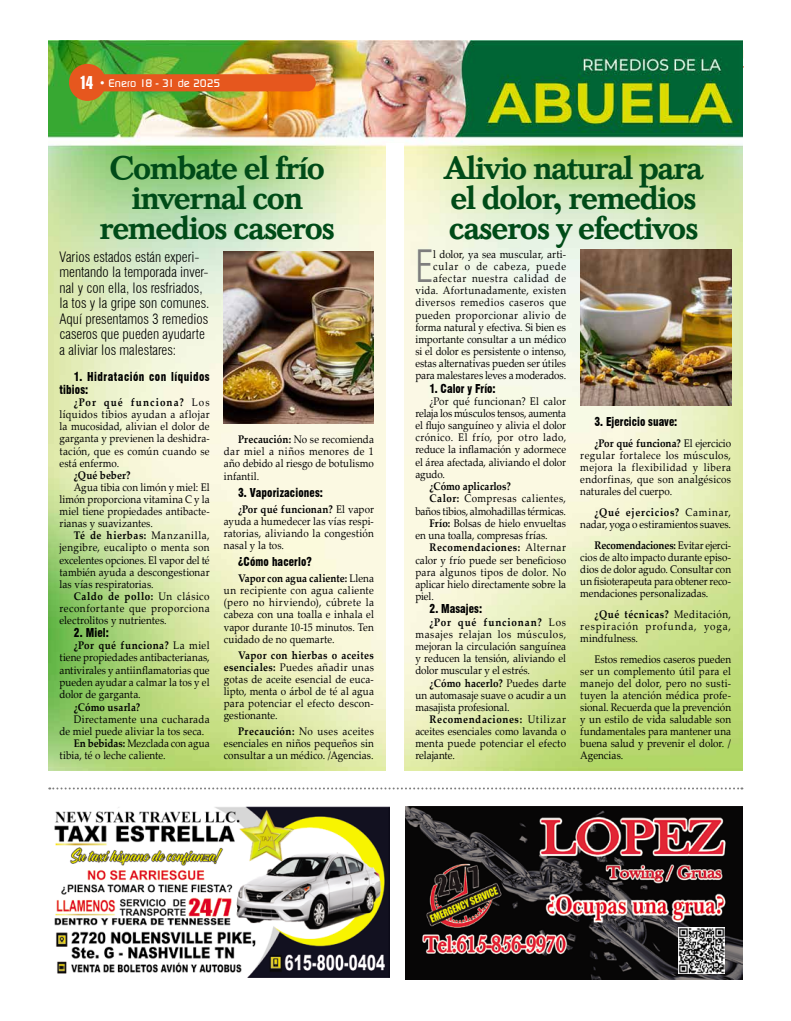
<style>
.page{position:relative;width:791px;height:1021px;background:#fff}
.page>*{position:absolute;margin:0;border:0;box-sizing:border-box;transform-origin:0 0}
.t1{font:300 condensed 43.5px "Swiss 721 BT";color:#7d7d7d;scale:.9 1}
.t2{font:500 34px/30px "Baskerville T";letter-spacing:-.04em;color:#004b18;text-align:center}
.t3{font:300 condensed 14px/15.5px "Swiss 721 BT";color:#000}
.t4{font:900 condensed 12px "Swiss 721 BT";letter-spacing:.01em;color:#000;scale:.9 1}
.t5{font:900 condensed 12px/13.2px "Swiss 721 BT";letter-spacing:.04em;color:#000;scale:.9 1}
.t6{font:11px/12.1px "Palatino Linotype";letter-spacing:.01em;color:#000;text-align:justify;scale:.9 1}
.t7{font:11px/12.1px "Palatino Linotype";letter-spacing:-.01em;color:#000;text-align:right;scale:.9 1}
.t8{font:11px "Palatino Linotype";letter-spacing:.05em;color:#000;scale:.9 1}
.t9{font:700 11px "Palatino Linotype";letter-spacing:.045em;color:#000;scale:.9 1}
.t10{font:11px "Palatino Linotype";letter-spacing:.035em;color:#000;scale:.9 1}
.t11{font:700 11px "Palatino Linotype";letter-spacing:.015em;color:#000;scale:.9 1}
.t12{font:500 11px "Continuum";color:#fff}
.t13{font:700 11px "Palatino Linotype";letter-spacing:-.005em;color:#000;scale:.9 1}
.s1{font-family:"Swiss 911 BT Extra Compressed";font-weight:400;font-size:18px}
.s2{font-family:"Swiss 721 BT";font-weight:700;font-stretch:condensed}
.s3{font-weight:700}
.s4{font-weight:400}
</style>
<div class="page">
<img style="left:48px;top:40px;width:695px;height:730px">
<img style="left:405px;top:806px;width:338px;height:173px">
<img style="left:54px;top:806px;width:335px;height:171px">
<img style="left:678px;top:927px;width:47px;height:46px">
<svg style="left:49px;top:787px;width:693px;height:2px"></svg>
<div style="left:104px;top:74px;width:212px;height:17px;background:#e6571e"></div>
<div style="left:69px;top:64px;width:37px;height:37px;background:#e6571e;border-radius:50%"></div>
<div style="left:386px;top:143px;width:18px;height:627px;background:#fff"></div>
<img style="left:581px;top:250px;width:150px;height:155px">
<img style="left:224px;top:251px;width:150px;height:173px">
<p class="t12" style="left:80px;top:76px;width:142px"><span class="s1">14</span> <span class="s2">•</span> Enero 18 - 31 de 2025</p>
<h2 class="t2" style="left:100px;top:152px;width:237px">Combate el frío invernal con remedios caseros</h2>
<h2 class="t2" style="left:444px;top:152px;width:261px;text-align:left">Alivio natural para el dolor, remedios caseros y efectivos</h2>
<p class="t3" style="left:60px;top:249px;width:152px">Varios estados están experi&shy;mentando la temporada inver&shy;nal y con ella, los resfriados, la tos y la gripe son comunes.<br>Aquí presentamos 3 remedios caseros que pueden ayudarte a aliviar los malestares:</p>
<p class="t5" style="left:60px;top:370px;width:168px;text-indent:14px">1. Hidratación con líquidos tibios:</p>
<p class="t6" style="left:60px;top:396px;width:168px;text-indent:14px"><span class="s3">¿Por qué funciona?</span> Los líquidos tibios ayudan a aflojar la mucosidad, alivian el dolor de garganta y previenen la deshidra&shy;tación, que es común cuando se está enfermo.</p>
<p class="t11" style="left:74px;top:467px;width:65px">¿Qué beber?</p>
<p class="t6" style="left:60px;top:480px;width:168px;text-indent:14px">Agua tibia con limón y miel: El limón proporciona vitamina C y la miel tiene propiedades antibacte&shy;rianas y suavizantes.</p>
<p class="t6" style="left:60px;top:529px;width:168px;text-indent:14px"><span class="s3">Té de hierbas:</span> Manzanilla, jengibre, eucalipto o menta son excelentes opciones. El vapor del té también ayuda a descongestionar las vías respiratorias.</p>
<p class="t6" style="left:60px;top:589px;width:168px;text-indent:14px"><span class="s3">Caldo de pollo:</span> Un clásico reconfortante que proporciona electrolitos y nutrientes.</p>
<p class="t4" style="left:74px;top:625px;width:41px">2. Miel:</p>
<p class="t6" style="left:60px;top:639px;width:168px;text-indent:14px"><span class="s3">¿Por qué funciona?</span> La miel tiene propiedades antibacterianas, antivirales y antiinflamatorias que pueden ayudar a calmar la tos y el dolor de garganta.</p>
<p class="t11" style="left:74px;top:699px;width:75px">¿Cómo usarla?</p>
<p class="t10" style="left:74px;top:711px;width:153px">Directamente una cucharada</p>
<p class="t6" style="left:60px;top:725px;width:162px">de miel puede aliviar la tos seca.</p>
<p class="t6" style="left:74px;top:737px;width:153px"><span class="s3">En bebidas:</span> Mezclada con agua</p>
<p class="t6" style="left:60px;top:749px;width:119px">tibia, té o leche caliente.</p>
<p class="t6" style="left:224px;top:433px;width:168px;text-indent:14px"><span class="s3">Precaución:</span> No se recomienda dar miel a niños menores de 1 año debido al riesgo de botulismo infantil.</p>
<p class="t4" style="left:238px;top:485px;width:96px">3. Vaporizaciones:</p>
<p class="t6" style="left:224px;top:502px;width:168px;text-indent:14px"><span class="s3">¿Por qué funcionan?</span> El vapor ayuda a humedecer las vías respi&shy;ratorias, aliviando la congestión nasal y la tos.</p>
<p class="t4" style="left:238px;top:554px;width:83px">¿Cómo hacerlo?</p>
<p class="t6" style="left:224px;top:572px;width:168px;text-indent:14px"><span class="s3">Vapor con agua caliente:</span> Llena un recipiente con agua caliente (pero no hirviendo), cúbrete la cabeza con una toalla e inhala el vapor durante 10-15 minutos. Ten cuidado de no quemarte.</p>
<p class="t6" style="left:224px;top:648px;width:168px;text-indent:14px"><span class="s3">Vapor con hierbas o aceites esenciales:</span> Puedes añadir unas gotas de aceite esencial de euca&shy;lipto, menta o árbol de té al agua para potenciar el efecto descon&shy;gestionante.</p>
<p class="t6" style="left:224px;top:725px;width:168px;text-indent:14px"><span class="s3">Precaución:</span> No uses aceites esenciales en niños pequeños sin consultar a un médico. /Agencias.</p>
<h1 class="t1" style="left:415px;top:240px;width:21px">E</h1>
<p class="t6" style="left:415px;top:248px;width:169px;text-align:right">l dolor, ya sea muscular, arti&shy;cular o de cabeza, puede afectar nuestra calidad de vida. Afortunadamente, existen diversos remedios caseros que pueden proporcionar alivio de forma natural y efectiva. Si bien es importante consultar a un médico si el dolor es persistente o intenso, estas alternativas pueden ser útiles para malestares leves a moderados.</p>
<p class="t4" style="left:429px;top:381px;width:75px">1. Calor y Frío:</p>
<p class="t6" style="left:415px;top:395px;width:169px;text-indent:14px">¿Por qué funcionan? El calor relaja los músculos tensos, aumenta el flujo sanguíneo y alivia el dolor crónico. El frío, por otro lado, reduce la inflamación y adormece el área afectada, aliviando el dolor agudo.</p>
<p class="t13" style="left:429px;top:478px;width:92px">¿Cómo aplicarlos?</p>
<p class="t8" style="left:429px;top:491px;width:153px"><span class="s3">Calor:</span> Compresas calientes,</p>
<p class="t7" style="left:415px;top:504px;width:169px">baños tibios, almohadillas térmicas.</p>
<p class="t6" style="left:429px;top:516px;width:153px"><span class="s3">Frío:</span> Bolsas de hielo envueltas</p>
<p class="t6" style="left:415px;top:529px;width:148px">en una toalla, compresas frías.</p>
<p class="t9" style="left:429px;top:540px;width:153px">Recomendaciones: <span class="s4">Alternar</span></p>
<p class="t6" style="left:415px;top:553px;width:169px">calor y frío puede ser beneficioso</p>
<p class="t6" style="left:415px;top:565px;width:169px">para algunos tipos de dolor. No</p>
<p class="t6" style="left:415px;top:577px;width:169px">aplicar hielo directamente sobre la</p>
<p class="t6" style="left:415px;top:589px;width:22px">piel.</p>
<p class="t4" style="left:429px;top:601px;width:60px">2. Masajes:</p>
<p class="t6" style="left:415px;top:615px;width:169px;text-indent:14px"><span class="s3">¿Por qué funcionan?</span> Los masajes relajan los músculos, mejoran la circulación sanguínea y reducen la tensión, aliviando el dolor muscular y el estrés.</p>
<p class="t6" style="left:415px;top:676px;width:169px;text-indent:14px"><span class="s3">¿Cómo hacerlo?</span> Puedes darte un automasaje suave o acudir a un masajista profesional.</p>
<p class="t6" style="left:415px;top:713px;width:169px;text-indent:14px"><span class="s3">Recomendaciones:</span> Utilizar aceites esenciales como lavanda o menta puede potenciar el efecto relajante.</p>
<p class="t4" style="left:594px;top:414px;width:94px">3. Ejercicio suave:</p>
<p class="t6" style="left:580px;top:436px;width:169px;text-indent:14px"><span class="s3">¿Por qué funciona?</span> El ejercicio regular fortalece los músculos, mejora la flexibilidad y libera endorfinas, que son analgésicos naturales del cuerpo.</p>
<p class="t7" style="left:580px;top:505px;width:169px"><span class="s3">¿Qué ejercicios?</span> Caminar, nadar, yoga o estiramientos suaves.</p>
<p class="t6" style="left:580px;top:538px;width:169px;text-indent:14px"><span class="s3">Recomendaciones:</span> Evitar ejerci&shy;cios de alto impacto durante episo&shy;dios de dolor agudo. Consultar con un fisioterapeuta para obtener reco&shy;mendaciones personalizadas.</p>
<p class="t6" style="left:580px;top:607px;width:169px;text-indent:14px"><span class="s3">¿Qué técnicas?</span> Meditación, respiración profunda, yoga, mindfulness.</p>
<p class="t6" style="left:580px;top:652px;width:169px;text-indent:14px">Estos remedios caseros pueden ser un complemento útil para el manejo del dolor, pero no susti&shy;tuyen la atención médica profe&shy;sional. Recuerda que la prevención y un estilo de vida saludable son fundamentales para mantener una buena salud y prevenir el dolor. / Agencias.</p>
</div>
